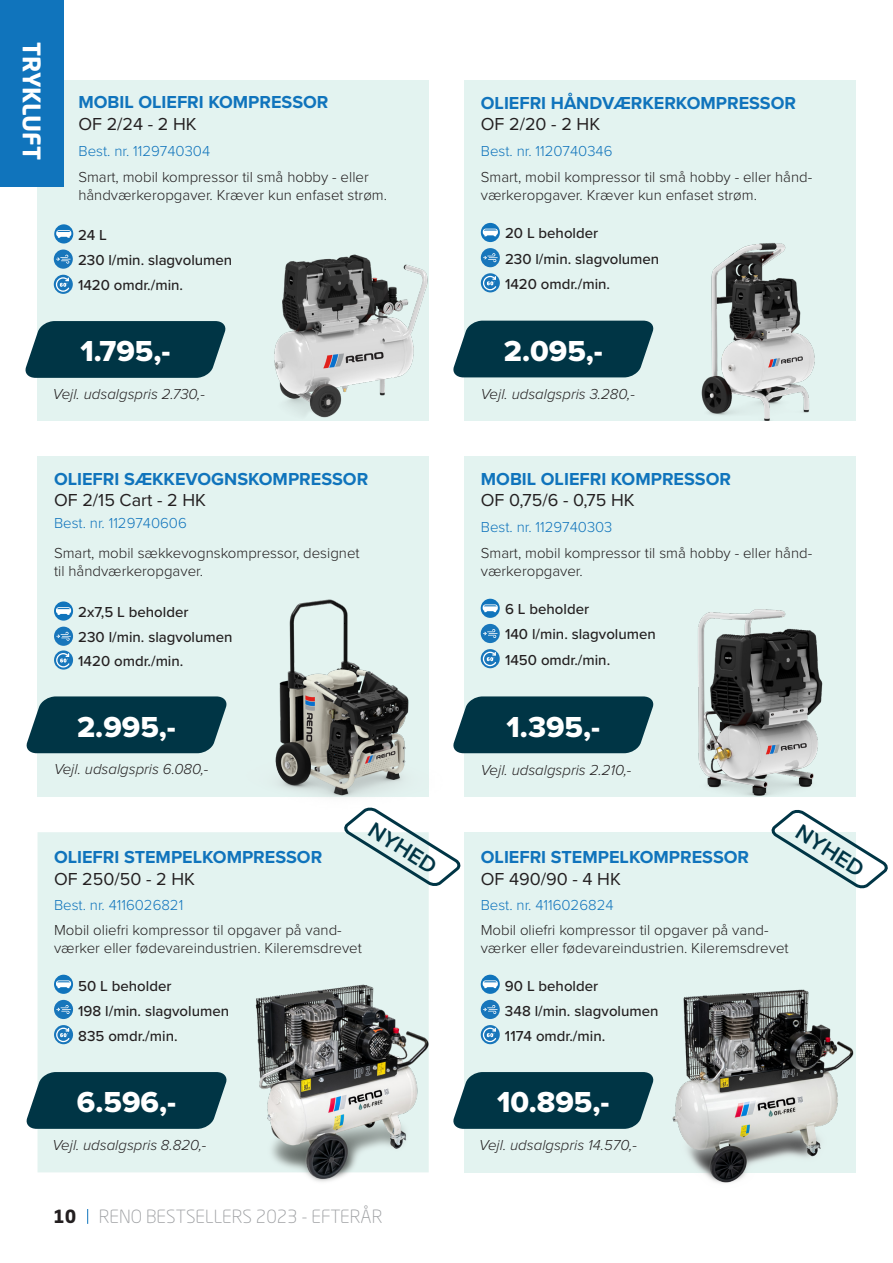
<style>
.page{position:relative;width:893px;height:1263px;background:#fff}
.page>*{position:absolute;margin:0;border:0;box-sizing:border-box;transform-origin:0 0}
.t1{font:30px "Proxima Nova Extrabld";color:#fff}
.t2{font:700 24px "Neo Sans W1 G";color:#fff}
.t3{font:600 22.8px "Proxima Nova";color:#003545}
.t4{font:700 18px "Proxima Nova";color:#1074bc}
.t5{font:18px "Proxima Nova";color:#231f20}
.t6{font:300 18px "Neo Sans W1 G";color:#9d9fa2}
.t7{font:300 15px/18px "Proxima Nova";color:#231f20}
.t8{font:500 15px "Proxima Nova";color:#231f20}
.t9{font:italic 300 15px "Proxima Nova";color:#231f20}
.t10{font:300 15px "Proxima Nova";color:#1074bc}
.s1{font-weight:700;color:#231f20}
</style>
<div class="page">
<div style="left:38px;top:81px;width:391px;height:340px;background:#e3f3f0"></div>
<div style="left:464px;top:81px;width:391px;height:340px;background:#e3f3f0"></div>
<div style="left:38px;top:457px;width:391px;height:340px;background:#e3f3f0"></div>
<svg style="left:87px;top:1209px;width:1px;height:15px"></svg>
<div style="left:0;top:0;width:64px;height:187px;background:#1074bc"></div>
<div style="left:464px;top:832px;width:391px;height:340px;background:#e3f3f0"></div>
<svg style="left:453px;top:321px;width:201px;height:56px;background:#124452"></svg>
<svg style="left:481px;top:223px;width:19px;height:19px"></svg>
<svg style="left:483px;top:229px;width:15px;height:7px"></svg>
<div style="left:481px;top:248px;width:19px;height:19px;background:#1876bb;border-radius:50%"></div>
<svg style="left:483px;top:253px;width:15px;height:9px"></svg>
<svg style="left:481px;top:273px;width:19px;height:19px"></svg>
<svg style="left:483px;top:276px;width:13px;height:14px"></svg>
<img style="left:701px;top:242px;width:114px;height:179px">
<svg style="left:26px;top:696px;width:201px;height:57px;background:#144554"></svg>
<div style="left:54px;top:601px;width:19px;height:20px;background:#1074bc;border-radius:50%"></div>
<svg style="left:56px;top:607px;width:15px;height:8px"></svg>
<div style="left:54px;top:627px;width:19px;height:19px;background:#1876bb;border-radius:50%"></div>
<svg style="left:56px;top:632px;width:15px;height:9px"></svg>
<svg style="left:54px;top:650px;width:19px;height:20px"></svg>
<svg style="left:56px;top:653px;width:14px;height:14px"></svg>
<img style="left:275px;top:599px;width:134px;height:197px">
<svg style="left:25px;top:321px;width:201px;height:57px;background:#134553"></svg>
<div style="left:54px;top:250px;width:19px;height:19px;background:#1876bb;border-radius:50%"></div>
<svg style="left:56px;top:255px;width:15px;height:9px"></svg>
<svg style="left:54px;top:275px;width:19px;height:19px"></svg>
<svg style="left:56px;top:277px;width:13px;height:15px"></svg>
<img style="left:274px;top:254px;width:154px;height:164px">
<div style="left:464px;top:457px;width:391px;height:340px;background:#e3f3f0"></div>
<svg style="left:453px;top:696px;width:199px;height:57px;background:#124452"></svg>
<img style="left:652px;top:599px;width:204px;height:198px">
<svg style="left:481px;top:599px;width:19px;height:19px"></svg>
<svg style="left:483px;top:604px;width:15px;height:8px"></svg>
<div style="left:481px;top:624px;width:19px;height:19px;background:#1876bb;border-radius:50%"></div>
<svg style="left:483px;top:629px;width:14px;height:9px"></svg>
<svg style="left:481px;top:649px;width:19px;height:19px"></svg>
<svg style="left:483px;top:652px;width:13px;height:14px"></svg>
<div style="left:38px;top:832px;width:391px;height:340px;background:#e3f3f0"></div>
<img style="left:647px;top:971px;width:209px;height:212px">
<svg style="left:54px;top:975px;width:19px;height:19px"></svg>
<svg style="left:56px;top:980px;width:15px;height:8px"></svg>
<div style="left:54px;top:1000px;width:19px;height:19px;background:#1876bb;border-radius:50%"></div>
<svg style="left:56px;top:1005px;width:15px;height:9px"></svg>
<svg style="left:54px;top:1025px;width:19px;height:19px"></svg>
<svg style="left:56px;top:1028px;width:14px;height:14px"></svg>
<svg style="left:26px;top:1072px;width:200px;height:57px;background:#134453"></svg>
<div style="left:54px;top:224px;width:19px;height:19px;background:#1074bc;border-radius:50%"></div>
<svg style="left:56px;top:230px;width:15px;height:8px"></svg>
<img style="left:226px;top:971px;width:203px;height:211px">
<svg style="left:453px;top:1072px;width:202px;height:57px;background:#154654"></svg>
<svg style="left:481px;top:975px;width:19px;height:19px"></svg>
<svg style="left:483px;top:980px;width:15px;height:8px"></svg>
<div style="left:481px;top:1000px;width:19px;height:19px;background:#1876bb;border-radius:50%"></div>
<svg style="left:483px;top:1005px;width:14px;height:9px"></svg>
<svg style="left:481px;top:1025px;width:19px;height:19px"></svg>
<svg style="left:483px;top:1027px;width:13px;height:15px"></svg>
<svg style="left:340px;top:807px;width:121px;height:82px"></svg>
<svg style="left:771px;top:809px;width:117px;height:82px"></svg>
<h2 class="t2" style="left:47px;top:42px;width:119px;rotate:90deg">TRYKLUFT</h2>
<p class="t4" style="left:78px;top:89px;width:252px">MOBIL OLIEFRI KOMPRESSOR</p>
<p class="t5" style="left:78px;top:110px;width:120px">OF 2/24 - 2 HK</p>
<p class="t10" style="left:79px;top:140px;width:133px">Best. nr. 1129740304</p>
<p class="t7" style="left:78px;top:167px;width:310px">Smart, mobil kompressor til små hobby - eller håndværkeropgaver. Kræver kun enfaset strøm.</p>
<p class="t8" style="left:78px;top:224px;width:30px">24 L</p>
<p class="t8" style="left:78px;top:249px;width:156px">230 l/min. slagvolumen</p>
<p class="t8" style="left:78px;top:274px;width:107px">1420 omdr./min.</p>
<p class="t1" style="left:80px;top:329px;width:92px">1.795,-</p>
<p class="t9" style="left:53px;top:383px;width:154px">Vejl. udsalgspris 2.730,-</p>
<p class="t4" style="left:481px;top:89px;width:317px">OLIEFRI HÅNDVÆRKERKOMPRESSOR</p>
<p class="t5" style="left:481px;top:111px;width:121px">OF 2/20 - 2 HK</p>
<p class="t10" style="left:481px;top:140px;width:133px">Best. nr. 1120740346</p>
<p class="t7" style="left:481px;top:167px;width:333px">Smart, mobil kompressor til små hobby - eller hånd&shy;værkeropgaver. Kræver kun enfaset strøm.</p>
<p class="t8" style="left:505px;top:222px;width:95px">20 L beholder</p>
<p class="t8" style="left:505px;top:247px;width:156px">230 l/min. slagvolumen</p>
<p class="t8" style="left:505px;top:273px;width:107px">1420 omdr./min.</p>
<p class="t1" style="left:504px;top:328px;width:101px">2.095,-</p>
<p class="t9" style="left:481px;top:383px;width:156px">Vejl. udsalgspris 3.280,-</p>
<p class="t4" style="left:54px;top:465px;width:316px">OLIEFRI SÆKKEVOGNSKOMPRESSOR</p>
<p class="t5" style="left:54px;top:487px;width:154px">OF 2/15 Cart - 2 HK</p>
<p class="t10" style="left:54px;top:512px;width:134px">Best. nr. 1129740606</p>
<p class="t7" style="left:54px;top:543px;width:307px">Smart, mobil sækkevognskompressor, designet til håndværkeropgaver.</p>
<p class="t8" style="left:78px;top:601px;width:112px">2x7,5 L beholder</p>
<p class="t8" style="left:78px;top:626px;width:156px">230 l/min. slagvolumen</p>
<p class="t8" style="left:78px;top:650px;width:107px">1420 omdr./min.</p>
<p class="t4" style="left:481px;top:465px;width:252px">MOBIL OLIEFRI KOMPRESSOR</p>
<p class="t5" style="left:481px;top:487px;width:155px">OF 0,75/6 - 0,75 HK</p>
<p class="t7" style="left:481px;top:543px;width:333px">Smart, mobil kompressor til små hobby - eller hånd&shy;værkeropgaver.</p>
<p class="t8" style="left:505px;top:598px;width:86px">6 L beholder</p>
<p class="t8" style="left:505px;top:623px;width:152px">140 l/min. slagvolumen</p>
<p class="t8" style="left:505px;top:648px;width:107px">1450 omdr./min.</p>
<p class="t10" style="left:481px;top:515px;width:133px">Best. nr. 1129740303</p>
<p class="t1" style="left:77px;top:704px;width:100px">2.995,-</p>
<p class="t1" style="left:506px;top:704px;width:95px">1.395,-</p>
<p class="t9" style="left:54px;top:758px;width:156px">Vejl. udsalgspris 6.080,-</p>
<p class="t9" style="left:481px;top:758px;width:152px">Vejl. udsalgspris 2.210,-</p>
<p class="t3" style="left:379px;top:813px;width:78px;rotate:32deg">NYHED</p>
<p class="t3" style="left:807px;top:815px;width:78px;rotate:32deg">NYHED</p>
<p class="t4" style="left:54px;top:843px;width:270px">OLIEFRI STEMPELKOMPRESSOR</p>
<p class="t5" style="left:54px;top:865px;width:143px">OF 250/50 - 2 HK</p>
<p class="t7" style="left:54px;top:920px;width:309px">Mobil oliefri kompressor til opgaver på vand&shy;værker eller fødevareindustrien. Kileremsdrevet</p>
<p class="t8" style="left:78px;top:974px;width:95px">50 L beholder</p>
<p class="t8" style="left:78px;top:999px;width:152px">198 l/min. slagvolumen</p>
<p class="t8" style="left:78px;top:1025px;width:101px">835 omdr./min.</p>
<p class="t4" style="left:481px;top:843px;width:270px">OLIEFRI STEMPELKOMPRESSOR</p>
<p class="t5" style="left:481px;top:865px;width:142px">OF 490/90 - 4 HK</p>
<p class="t7" style="left:481px;top:920px;width:309px">Mobil oliefri kompressor til opgaver på vand&shy;værker eller fødevareindustrien. Kileremsdrevet</p>
<p class="t8" style="left:505px;top:974px;width:95px">90 L beholder</p>
<p class="t8" style="left:505px;top:999px;width:155px">348 l/min. slagvolumen</p>
<p class="t8" style="left:505px;top:1025px;width:102px">1174 omdr./min.</p>
<p class="t10" style="left:481px;top:894px;width:134px">Best. nr. 4116026824</p>
<p class="t10" style="left:54px;top:894px;width:131px">Best. nr. 4116026821</p>
<p class="t1" style="left:77px;top:1080px;width:101px">6.596,-</p>
<p class="t9" style="left:53px;top:1134px;width:155px">Vejl. udsalgspris 8.820,-</p>
<p class="t6" style="left:53px;top:1206px;width:331px"><span class="s1">10</span> RENO BESTSELLERS 2023 - EFTERÅR</p>
<p class="t1" style="left:497px;top:1080px;width:114px">10.895,-</p>
<p class="t9" style="left:479px;top:1134px;width:159px">Vejl. udsalgspris 14.570,-</p>
</div>
